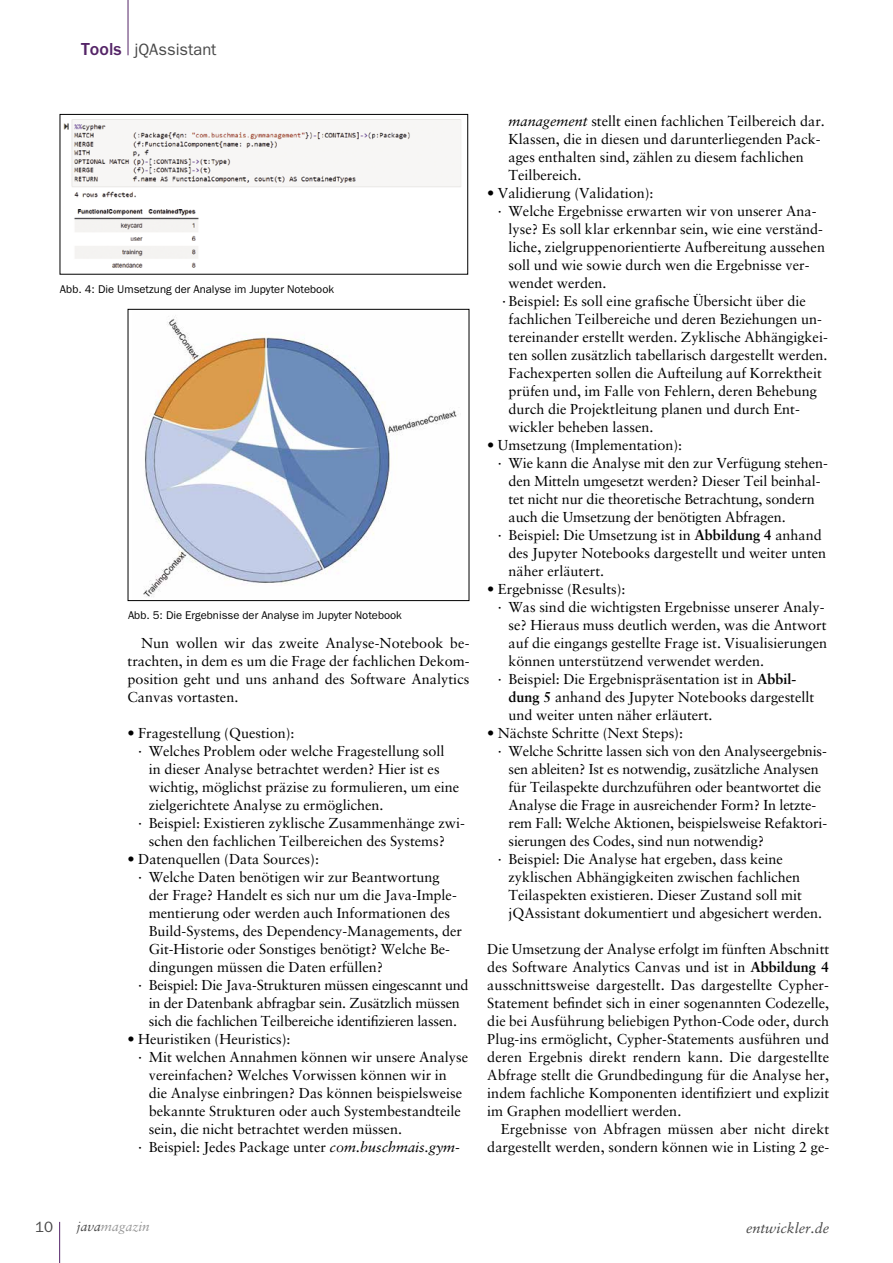
<style>
.page{position:relative;width:893px;height:1263px;background:#fff}
.page>*{position:absolute;margin:0;border:0;box-sizing:border-box;transform-origin:0 0}
.t1{font:16.5px "ITC Franklin Gothic Std";color:#484848}
.t2{font:15px "ITC Franklin Gothic Std";color:#484848}
.t3{font:14.4px/18px "Sabon LT Std";color:#000;text-align:justify}
.t4{font:italic 14.4px "Sabon LT Std";color:#484848}
.t5{font:italic 13.5px "Sabon LT Std";color:#989898}
.t6{font:11.25px "ITC Franklin Gothic Std";color:#000}
.s1{font-weight:500;font-size:18px;color:#542467}
.s2{font-style:italic}
.s3{font-weight:700}
.s4{color:#484848}
</style>
<div class="page">
<hr style="left:128px;top:0;width:1px;height:55px;background:#542467">
<hr style="left:59px;top:1222px;width:1px;height:41px;background:#542467">
<img style="left:63px;top:119px;width:398px;height:149px">
<div style="left:60px;top:114px;width:408px;height:161px;border:1px solid #000"></div>
<img style="left:143px;top:315px;width:315px;height:282px">
<div style="left:128px;top:309px;width:341px;height:292px;border:1px solid #000"></div>
<p class="t1" style="left:81px;top:40px;width:137px"><span class="s1">Tools</span> jQAssistant</p>
<p class="t6" style="left:60px;top:282px;width:276px">Abb. 4: Die Umsetzung der Analyse im Jupyter Notebook</p>
<p class="t6" style="left:128px;top:609px;width:275px">Abb. 5: Die Ergebnisse der Analyse im Jupyter Notebook</p>
<p class="t3" style="left:128px;top:634px;width:343px;text-indent:14px">Nun wollen wir das zweite Analyse-Notebook be&shy;trachten, in dem es um die Frage der fachlichen Dekom&shy;position geht und uns anhand des Software Analytics Canvas vortasten.</p>
<p class="t3" style="left:128px;top:724px;width:169px">• Fragestellung (Question):</p>
<p class="t3" style="left:138px;top:742px;width:308px">· Welches Problem oder welche Fragestellung soll</p>
<p class="t3" style="left:149px;top:760px;width:292px">in dieser Analyse betrachtet werden? Hier ist es</p>
<p class="t3" style="left:149px;top:778px;width:312px">wichtig, möglichst präzise zu formulieren, um eine</p>
<p class="t3" style="left:149px;top:796px;width:236px">zielgerichtete Analyse zu ermöglichen.</p>
<p class="t3" style="left:138px;top:814px;width:328px">· Beispiel: Existieren zyklische Zusammenhänge zwi-</p>
<p class="t3" style="left:149px;top:832px;width:298px">schen den fachlichen Teilbereichen des Systems?</p>
<p class="t3" style="left:128px;top:850px;width:193px">• Datenquellen (Data Sources):</p>
<p class="t3" style="left:138px;top:868px;width:303px">· Welche Daten benötigen wir zur Beantwortung</p>
<p class="t3" style="left:149px;top:886px;width:310px">der Frage? Handelt es sich nur um die Java-Imple-</p>
<p class="t3" style="left:149px;top:904px;width:303px">mentierung oder werden auch Informationen des</p>
<p class="t3" style="left:149px;top:922px;width:315px">Build-Systems, des Dependency-Managements, der</p>
<p class="t3" style="left:149px;top:940px;width:303px">Git-Historie oder Sonstiges benötigt? Welche Be-</p>
<p class="t3" style="left:149px;top:958px;width:236px">dingungen müssen die Daten erfüllen?</p>
<p class="t3" style="left:138px;top:976px;width:332px">· Beispiel: Die Java-Strukturen müssen eingescannt und</p>
<p class="t3" style="left:149px;top:994px;width:313px">in der Datenbank abfragbar sein. Zusätzlich müssen</p>
<p class="t3" style="left:149px;top:1012px;width:310px">sich die fachlichen Teilbereiche identifizieren lassen.</p>
<p class="t3" style="left:128px;top:1030px;width:165px">• Heuristiken (Heuristics):</p>
<p class="t3" style="left:138px;top:1048px;width:331px">· Mit welchen Annahmen können wir unsere Analyse</p>
<p class="t3" style="left:149px;top:1066px;width:300px">vereinfachen? Welches Vorwissen können wir in</p>
<p class="t3" style="left:149px;top:1084px;width:315px">die Analyse einbringen? Das können beispielsweise</p>
<p class="t3" style="left:149px;top:1102px;width:314px">bekannte Strukturen oder auch Systembestandteile</p>
<p class="t3" style="left:149px;top:1120px;width:255px">sein, die nicht betrachtet werden müssen.</p>
<p class="t3" style="left:138px;top:1138px;width:323px">· Beispiel: Jedes Package unter <span class="s2">com.buschmais.gym-</span></p>
<p class="t3" style="left:509px;top:112px;width:318px;text-align:left"><span class="s2">management</span> stellt einen fachlichen Teilbereich dar.<br>Klassen, die in diesen und darunterliegenden Pack&shy;ages enthalten sind, zählen zu diesem fachlichen Teilbereich.</p>
<p class="t3" style="left:487px;top:184px;width:168px">• Validierung (Validation):</p>
<p class="t3" style="left:498px;top:202px;width:320px">· Welche Ergebnisse erwarten wir von unserer Ana-</p>
<p class="t3" style="left:509px;top:220px;width:316px">lyse? Es soll klar erkennbar sein, wie eine verständ-</p>
<p class="t3" style="left:509px;top:238px;width:318px">liche, zielgruppenorientierte Aufbereitung aussehen</p>
<p class="t3" style="left:509px;top:256px;width:302px">soll und wie sowie durch wen die Ergebnisse ver-</p>
<p class="t3" style="left:509px;top:274px;width:100px">wendet werden.</p>
<p class="t3" style="left:502px;top:292px;width:305px">· Beispiel: Es soll eine grafische Übersicht über die</p>
<p class="t3" style="left:509px;top:310px;width:315px">fachlichen Teilbereiche und deren Beziehungen un-</p>
<p class="t3" style="left:509px;top:328px;width:321px">tereinander erstellt werden. Zyklische Abhängigkei-</p>
<p class="t3" style="left:509px;top:346px;width:320px">ten sollen zusätzlich tabellarisch dargestellt werden.</p>
<p class="t3" style="left:509px;top:364px;width:315px">Fachexperten sollen die Aufteilung auf Korrektheit</p>
<p class="t3" style="left:509px;top:382px;width:310px">prüfen und, im Falle von Fehlern, deren Behebung</p>
<p class="t3" style="left:509px;top:400px;width:293px">durch die Projektleitung planen und durch Ent-</p>
<p class="t3" style="left:509px;top:418px;width:146px">wickler beheben lassen.</p>
<p class="t3" style="left:487px;top:436px;width:196px">• Umsetzung (Implementation):</p>
<p class="t3" style="left:498px;top:454px;width:331px">· Wie kann die Analyse mit den zur Verfügung stehen-</p>
<p class="t3" style="left:509px;top:472px;width:313px">den Mitteln umgesetzt werden? Dieser Teil beinhal-</p>
<p class="t3" style="left:509px;top:490px;width:308px">tet nicht nur die theoretische Betrachtung, sondern</p>
<p class="t3" style="left:509px;top:508px;width:279px">auch die Umsetzung der benötigten Abfragen.</p>
<p class="t3" style="left:498px;top:526px;width:325px">· Beispiel: Die Umsetzung ist in <span class="s3">Abbildung 4</span> anhand</p>
<p class="t3" style="left:509px;top:544px;width:319px">des Jupyter Notebooks dargestellt und weiter unten</p>
<p class="t3" style="left:509px;top:562px;width:97px">näher erläutert.</p>
<p class="t3" style="left:487px;top:580px;width:140px">• Ergebnisse (Results):</p>
<p class="t3" style="left:498px;top:598px;width:328px">· Was sind die wichtigsten Ergebnisse unserer Analy-</p>
<p class="t3" style="left:509px;top:616px;width:320px">se? Hieraus muss deutlich werden, was die Antwort</p>
<p class="t3" style="left:509px;top:634px;width:320px">auf die eingangs gestellte Frage ist. Visualisierungen</p>
<p class="t3" style="left:509px;top:652px;width:257px">können unterstützend verwendet werden.</p>
<p class="t3" style="left:498px;top:670px;width:300px">· Beispiel: Die Ergebnispräsentation ist in <span class="s3">Abbil-</span></p>
<p class="t3" style="left:509px;top:688px;width:307px"><span class="s3">dung 5</span> anhand des Jupyter Notebooks dargestellt</p>
<p class="t3" style="left:509px;top:706px;width:206px">und weiter unten näher erläutert.</p>
<p class="t3" style="left:487px;top:724px;width:197px">• Nächste Schritte (Next Steps):</p>
<p class="t3" style="left:498px;top:742px;width:330px">· Welche Schritte lassen sich von den Analyseergebnis-</p>
<p class="t3" style="left:509px;top:760px;width:312px">sen ableiten? Ist es notwendig, zusätzliche Analysen</p>
<p class="t3" style="left:509px;top:778px;width:314px">für Teilaspekte durchzuführen oder beantwortet die</p>
<p class="t3" style="left:509px;top:796px;width:309px">Analyse die Frage in ausreichender Form? In letzte-</p>
<p class="t3" style="left:509px;top:814px;width:320px">rem Fall: Welche Aktionen, beispielsweise Refaktori-</p>
<p class="t3" style="left:509px;top:832px;width:257px">sierungen des Codes, sind nun notwendig?</p>
<p class="t3" style="left:498px;top:850px;width:287px">· Beispiel: Die Analyse hat ergeben, dass keine</p>
<p class="t3" style="left:509px;top:868px;width:293px">zyklischen Abhängigkeiten zwischen fachlichen</p>
<p class="t3" style="left:509px;top:886px;width:295px">Teilaspekten existieren. Dieser Zustand soll mit</p>
<p class="t3" style="left:509px;top:904px;width:315px">jQAssistant dokumentiert und abgesichert werden.</p>
<p class="t3" style="left:487px;top:940px;width:343px">Die Umsetzung der Analyse erfolgt im fünften Abschnitt des Software Analytics Canvas und ist in <span class="s3">Abbildung 4 </span>ausschnittsweise dargestellt. Das dargestellte Cypher-Statement befindet sich in einer sogenannten Codezelle, die bei Ausführung beliebigen Python-Code oder, durch Plug-ins ermöglicht, Cypher-Statements ausführen und deren Ergebnis direkt rendern kann. Die dargestellte Abfrage stellt die Grundbedingung für die Analyse her, indem fachliche Komponenten identifiziert und explizit im Graphen modelliert werden.</p>
<p class="t3" style="left:487px;top:1120px;width:343px;text-align:right">Ergebnisse von Abfragen müssen aber nicht direkt dargestellt werden, sondern können wie in Listing 2 ge-</p>
<p class="t2" style="left:35px;top:1218px;width:19px">10</p>
<p class="t5" style="left:77px;top:1218px;width:74px"><span class="s4">java</span>magazin</p>
<p class="t4" style="left:746px;top:1219px;width:85px">entwickler.de</p>
</div>
